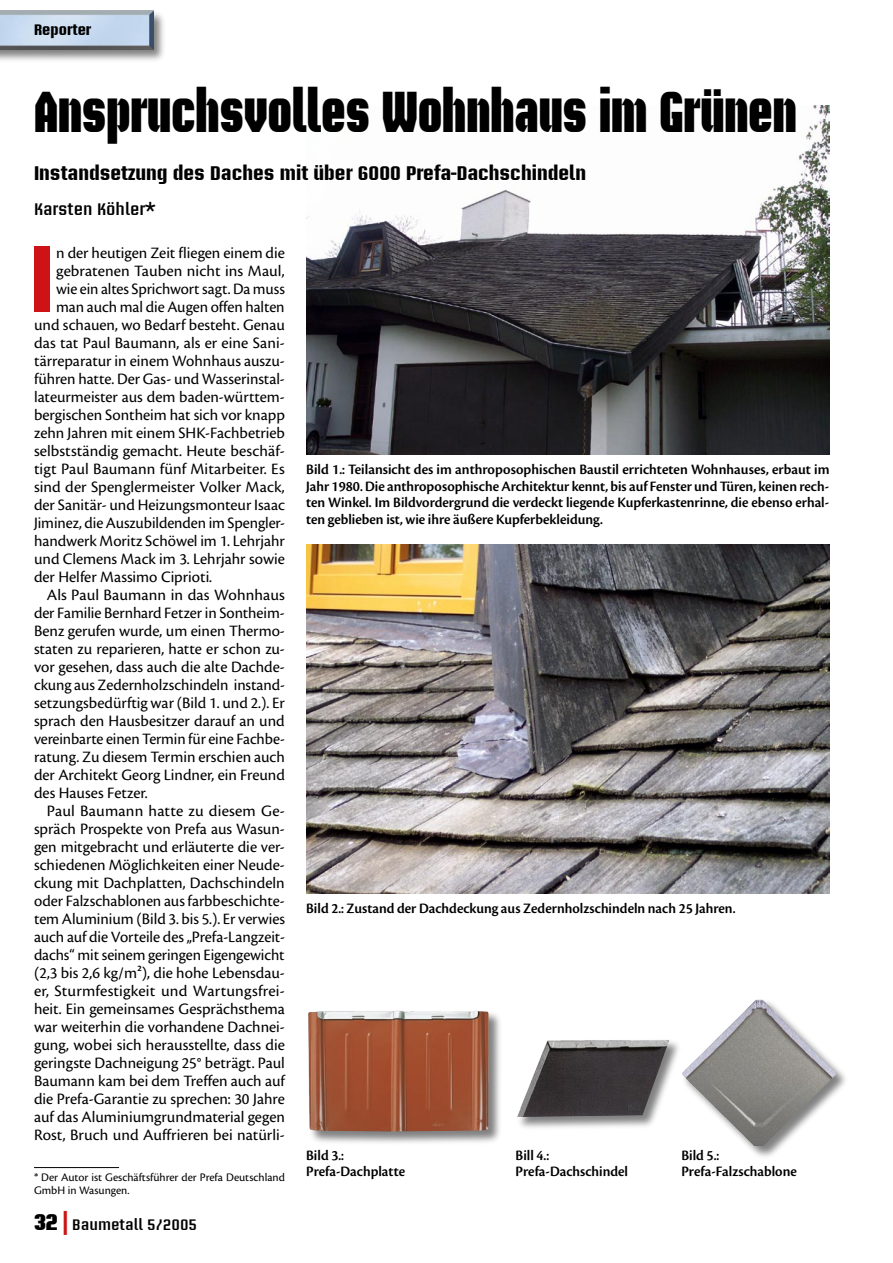
<style>
.page{position:relative;width:893px;height:1263px;background:#fff}
.page>*{position:absolute;margin:0;border:0;box-sizing:border-box;transform-origin:0 0}
.t1{font:700 93px "Briem Akademi Std";color:#cd1316}
.t2{font:900 57px "Briem Akademi Std";color:#000;scale:.8 1}
.t3{font:700 19.5px "Briem Akademi Std";color:#000}
.t4{font:16.5px "Cronos Pro";color:#000}
.t5{font:600 16.5px "Briem Akademi Std";color:#000}
.t6{font:15px/16.5px "Cronos Pro Semibold Disp";color:#000}
.t7{font:600 15px "Briem Akademi Std";color:#000}
.t8{font:700 15px "Briem Akademi Std";color:#000}
.t9{font:12px/13.5px "Cronos Pro";color:#000}
.s1{font-weight:900;font-size:22.5px}
.s2{font-size:24px;color:#cd1316}
</style>
<div class="page">
<div style="left:0;top:9px;width:168px;height:54px;background:#000;opacity:.5"></div>
<img style="left:0;top:11px;width:153px;height:38px">
<hr style="left:34px;top:1167px;width:85px;height:1px;background:#000">
<img style="left:306px;top:105px;width:523px;height:349px">
<img style="left:306px;top:544px;width:523px;height:349px">
<div style="left:306px;top:1008px;width:197px;height:138px;background:#000;opacity:.5"></div>
<img style="left:308px;top:1010px;width:181px;height:121px">
<div style="left:516px;top:1037px;width:167px;height:94px;background:#000;opacity:.5"></div>
<img style="left:517px;top:1040px;width:152px;height:77px">
<div style="left:681px;top:998px;width:169px;height:163px;background:#000;opacity:.5"></div>
<img style="left:682px;top:999px;width:154px;height:147px">
<p class="t8" style="left:34px;top:22px;width:59px">Reporter</p>
<h2 class="t2" style="left:34px;top:80px;width:955px">Anspruchsvolles Wohnhaus im Grünen</h2>
<p class="t3" style="left:34px;top:162px;width:554px">Instandsetzung des Daches mit über 6000 Prefa-Dachschindeln</p>
<p class="t5" style="left:34px;top:200px;width:123px">Karsten Köhler*</p>
<h1 class="t1" style="left:29px;top:227px;width:27px">I</h1>
<p class="t4" style="left:56px;top:243px;width:230px">n der heutigen Zeit fliegen einem die</p>
<p class="t4" style="left:56px;top:261px;width:230px">gebratenen Tauben nicht ins Maul,</p>
<p class="t4" style="left:56px;top:279px;width:230px">wie ein altes Sprichwort sagt. Da muss</p>
<p class="t4" style="left:56px;top:297px;width:230px">man auch mal die Augen offen halten</p>
<p class="t4" style="left:34px;top:315px;width:252px">und schauen, wo Bedarf besteht. Genau</p>
<p class="t4" style="left:34px;top:333px;width:252px">das tat Paul Baumann, als er eine Sani-</p>
<p class="t4" style="left:34px;top:351px;width:252px">tärreparatur in einem Wohnhaus auszu-</p>
<p class="t4" style="left:34px;top:369px;width:252px">führen hatte. Der Gas- und Wasserinstal-</p>
<p class="t4" style="left:34px;top:387px;width:252px">lateurmeister aus dem baden-württem-</p>
<p class="t4" style="left:34px;top:405px;width:252px">bergischen Sontheim hat sich vor knapp</p>
<p class="t4" style="left:34px;top:423px;width:252px">zehn Jahren mit einem SHK-Fachbetrieb</p>
<p class="t4" style="left:34px;top:441px;width:252px">selbstständig gemacht. Heute beschäf-</p>
<p class="t4" style="left:34px;top:459px;width:252px">tigt Paul Baumann fünf Mitarbeiter. Es</p>
<p class="t4" style="left:34px;top:477px;width:252px">sind der Spenglermeister Volker Mack,</p>
<p class="t4" style="left:34px;top:495px;width:253px">der Sanitär- und Heizungsmonteur Isaac</p>
<p class="t4" style="left:34px;top:513px;width:252px">Jiminez, die Auszubildenden im Spengler-</p>
<p class="t4" style="left:34px;top:531px;width:252px">handwerk Moritz Schöwel im 1. Lehrjahr</p>
<p class="t4" style="left:34px;top:549px;width:252px">und Clemens Mack im 3. Lehrjahr sowie</p>
<p class="t4" style="left:34px;top:567px;width:180px">der Helfer Massimo Ciprioti.</p>
<p class="t4" style="left:47px;top:585px;width:240px">Als Paul Baumann in das Wohnhaus</p>
<p class="t4" style="left:34px;top:603px;width:252px">der Familie Bernhard Fetzer in Sontheim-</p>
<p class="t4" style="left:34px;top:621px;width:252px">Benz gerufen wurde, um einen Thermo-</p>
<p class="t4" style="left:34px;top:639px;width:252px">staten zu reparieren, hatte er schon zu-</p>
<p class="t4" style="left:34px;top:657px;width:252px">vor gesehen, dass auch die alte Dachde-</p>
<p class="t4" style="left:34px;top:675px;width:252px">ckung aus Zedernholzschindeln instand-</p>
<p class="t4" style="left:34px;top:693px;width:252px">setzungsbedürftig war (Bild 1. und 2.). Er</p>
<p class="t4" style="left:34px;top:711px;width:252px">sprach den Hausbesitzer darauf an und</p>
<p class="t4" style="left:34px;top:729px;width:252px">vereinbarte einen Termin für eine Fachbe-</p>
<p class="t4" style="left:34px;top:747px;width:252px">ratung. Zu diesem Termin erschien auch</p>
<p class="t4" style="left:34px;top:765px;width:252px">der Architekt Georg Lindner, ein Freund</p>
<p class="t4" style="left:34px;top:783px;width:115px">des Hauses Fetzer.</p>
<p class="t4" style="left:47px;top:801px;width:240px">Paul Baumann hatte zu diesem Ge-</p>
<p class="t4" style="left:34px;top:819px;width:252px">spräch Prospekte von Prefa aus Wasun-</p>
<p class="t4" style="left:34px;top:837px;width:252px">gen mitgebracht und erläuterte die ver-</p>
<p class="t4" style="left:34px;top:855px;width:252px">schiedenen Möglichkeiten einer Neude-</p>
<p class="t4" style="left:34px;top:873px;width:252px">ckung mit Dachplatten, Dachschindeln</p>
<p class="t4" style="left:34px;top:891px;width:252px">oder Falzschablonen aus farbbeschichte-</p>
<p class="t4" style="left:34px;top:909px;width:253px">tem Aluminium (Bild 3. bis 5.). Er verwies</p>
<p class="t4" style="left:34px;top:927px;width:252px">auch auf die Vorteile des „Prefa-Langzeit-</p>
<p class="t4" style="left:34px;top:945px;width:252px">dachs“ mit seinem geringen Eigengewicht</p>
<p class="t4" style="left:34px;top:963px;width:252px">(2,3 bis 2,6 kg/m²), die hohe Lebensdau-</p>
<p class="t4" style="left:34px;top:981px;width:252px">er, Sturmfestigkeit und Wartungsfrei-</p>
<p class="t4" style="left:34px;top:999px;width:252px">heit. Ein gemeinsames Gesprächsthema</p>
<p class="t4" style="left:34px;top:1017px;width:252px">war weiterhin die vorhandene Dachnei-</p>
<p class="t4" style="left:34px;top:1035px;width:252px">gung, wobei sich herausstellte, dass die</p>
<p class="t4" style="left:34px;top:1053px;width:252px">geringste Dachneigung 25° beträgt. Paul</p>
<p class="t4" style="left:34px;top:1071px;width:252px">Baumann kam bei dem Treffen auch auf</p>
<p class="t4" style="left:34px;top:1089px;width:252px">die Prefa-Garantie zu sprechen: 30 Jahre</p>
<p class="t4" style="left:34px;top:1107px;width:252px">auf das Aluminiumgrundmaterial gegen</p>
<p class="t4" style="left:34px;top:1125px;width:252px">Rost, Bruch und Auffrieren bei natürli-</p>
<p class="t9" style="left:34px;top:1170px;width:252px">* Der Autor ist Geschäftsführer der Prefa Deutschland<br>GmbH in Wasungen.</p>
<p class="t7" style="left:34px;top:1216px;width:165px"><span class="s1">32</span> <span class="s2">|</span> Baumetall 5/2005</p>
<p class="t6" style="left:306px;top:461px;width:525px;text-align:justify">Bild 1.: Teilansicht des im anthroposophischen Baustil errichteten Wohnhauses, erbaut im Jahr 1980. Die anthroposophische Architektur kennt, bis auf Fenster und Türen, keinen rech&shy;ten Winkel. Im Bildvordergrund die verdeckt liegende Kupferkastenrinne, die ebenso erhal&shy;ten geblieben ist, wie ihre äußere Kupferbekleidung.</p>
<p class="t6" style="left:306px;top:900px;width:431px">Bild 2.: Zustand der Dachdeckung aus Zedernholzschindeln nach 25 Jahren.</p>
<p class="t6" style="left:306px;top:1147px;width:101px">Bild 3.:<br>Prefa-Dachplatte</p>
<p class="t6" style="left:516px;top:1147px;width:114px">Bill 4.:<br>Prefa-Dachschindel</p>
<p class="t6" style="left:681px;top:1147px;width:117px">Bild 5.:<br>Prefa-Falzschablone</p>
</div>
